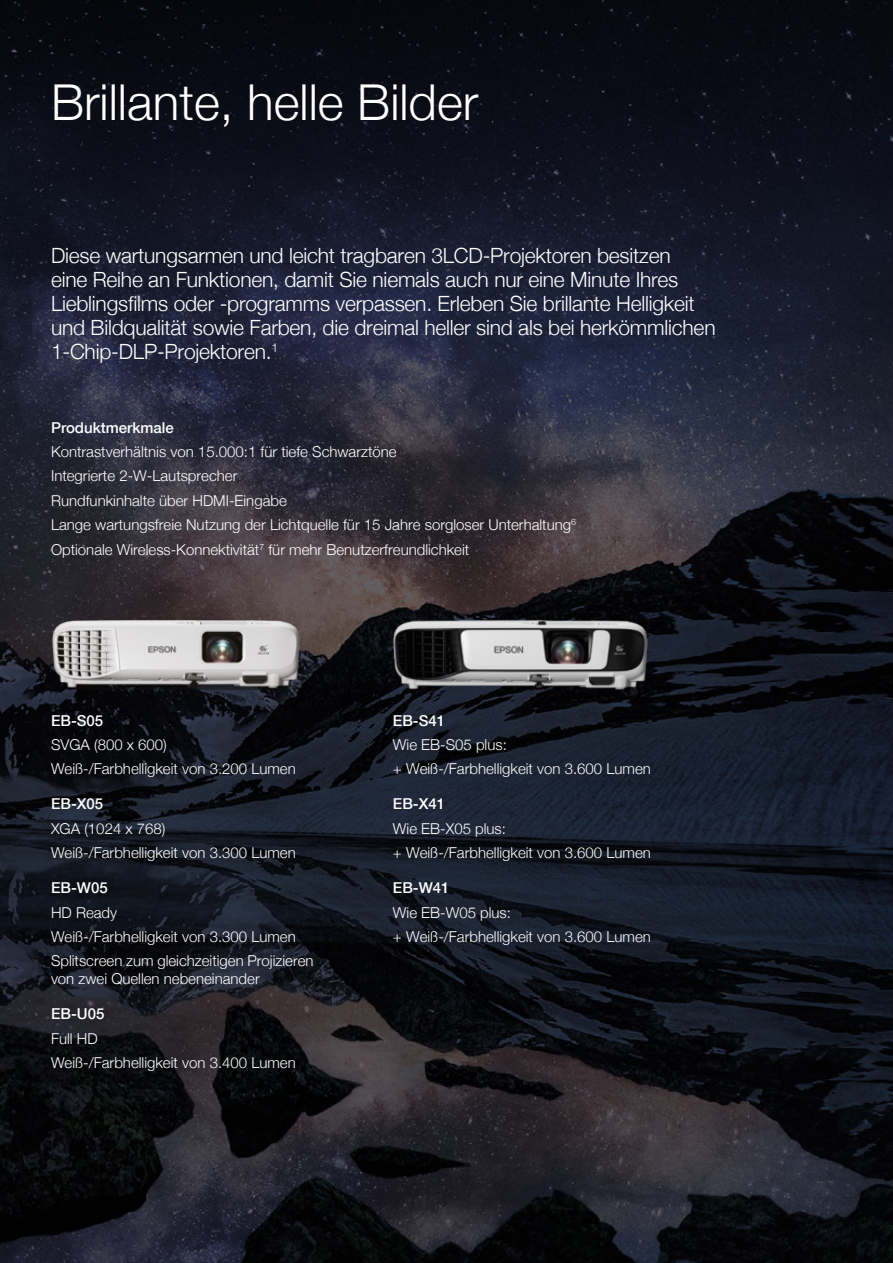
<style>
.page{position:relative;width:893px;height:1263px;background:#fff}
.page>*{position:absolute;margin:0;border:0;box-sizing:border-box;transform-origin:0 0}
.t1{font:300 49.5px "Helvetica Neue";color:#fff}
.t2{font:300 21px/24px "Helvetica Neue";letter-spacing:-.01em;color:#fff}
.Brochure_Body_Copy{font:300 15px/18px "Helvetica Neue";color:#fff}
.Brochure_Small_Sub_H{font:300 15px "Helvetica Neue";color:#fff}
.Brochure_Small_Sub_H-2{font:500 15px "Helvetica Neue";color:#fff}
.Brochure_Body_Copy-2{font:500 15px "Helvetica Neue";color:#fff}
</style>
<div class="page">
<img style="left:0;top:0;width:893px;height:1263px">
<img style="left:393px;top:615px;width:262px;height:78px">
<img style="left:41px;top:611px;width:264px;height:79px">
<p class="t1" style="left:51px;top:72px;width:429px">Brillante, helle Bilder</p>
<p class="t2" style="left:51px;top:244px;width:666px">Diese wartungsarmen und leicht tragbaren 3LCD-Projektoren besitzen<br>eine Reihe an Funktionen, damit Sie niemals auch nur eine Minute Ihres Lieblingsfilms oder -programms verpassen. Erleben Sie brillante Helligkeit und Bildqualität sowie Farben, die dreimal heller sind als bei herkömmlichen 1-Chip-DLP-Projektoren.<sup>1</sup></p>
<p class="Brochure_Body_Copy-2" style="left:51px;top:418px;width:124px">Produktmerkmale</p>
<p class="Brochure_Body_Copy" style="left:51px;top:442px;width:347px">Kontrastverhältnis von 15.000:1 für tiefe Schwarztöne</p>
<p class="Brochure_Body_Copy" style="left:51px;top:467px;width:188px">Integrierte 2-W-Lautsprecher</p>
<p class="Brochure_Body_Copy" style="left:51px;top:491px;width:237px">Rundfunkinhalte über HDMI-Eingabe</p>
<p class="Brochure_Body_Copy" style="left:51px;top:516px;width:526px">Lange wartungsfreie Nutzung der Lichtquelle für 15 Jahre sorgloser Unterhaltung<sup>6</sup></p>
<p class="Brochure_Body_Copy" style="left:51px;top:540px;width:420px">Optionale Wireless-Konnektivität<sup>7</sup> für mehr Benutzerfreundlichkeit</p>
<p class="Brochure_Small_Sub_H-2" style="left:51px;top:711px;width:54px">EB-S05</p>
<p class="Brochure_Body_Copy" style="left:51px;top:735px;width:117px">SVGA (800 x 600)</p>
<p class="Brochure_Body_Copy" style="left:51px;top:760px;width:246px">Weiß-/Farbhelligkeit von 3.200 Lumen</p>
<p class="Brochure_Small_Sub_H-2" style="left:51px;top:795px;width:54px">EB-X05</p>
<p class="Brochure_Body_Copy" style="left:51px;top:819px;width:116px">XGA (1024 x 768)</p>
<p class="Brochure_Body_Copy" style="left:51px;top:843px;width:246px">Weiß-/Farbhelligkeit von 3.300 Lumen</p>
<p class="Brochure_Small_Sub_H-2" style="left:51px;top:879px;width:58px">EB-W05</p>
<p class="Brochure_Body_Copy" style="left:51px;top:903px;width:68px">HD Ready</p>
<p class="Brochure_Body_Copy" style="left:51px;top:927px;width:246px">Weiß-/Farbhelligkeit von 3.300 Lumen</p>
<p class="Brochure_Body_Copy" style="left:51px;top:952px;width:264px">Splitscreen zum gleichzeitigen Projizieren von zwei Quellen nebeneinander</p>
<p class="Brochure_Small_Sub_H-2" style="left:51px;top:1005px;width:55px">EB-U05</p>
<p class="Brochure_Body_Copy" style="left:51px;top:1029px;width:48px">Full HD</p>
<p class="Brochure_Body_Copy" style="left:51px;top:1053px;width:246px">Weiß-/Farbhelligkeit von 3.400 Lumen</p>
<p class="Brochure_Small_Sub_H-2" style="left:393px;top:711px;width:54px">EB-S41</p>
<p class="Brochure_Small_Sub_H" style="left:393px;top:735px;width:115px">Wie EB-S05 plus:</p>
<p class="Brochure_Small_Sub_H" style="left:393px;top:760px;width:259px">+ Weiß-/Farbhelligkeit von 3.600 Lumen</p>
<p class="Brochure_Small_Sub_H-2" style="left:393px;top:795px;width:54px">EB-X41</p>
<p class="Brochure_Small_Sub_H" style="left:393px;top:819px;width:115px">Wie EB-X05 plus:</p>
<p class="Brochure_Small_Sub_H" style="left:393px;top:844px;width:259px">+ Weiß-/Farbhelligkeit von 3.600 Lumen</p>
<p class="Brochure_Small_Sub_H-2" style="left:393px;top:879px;width:58px">EB-W41</p>
<p class="Brochure_Small_Sub_H" style="left:393px;top:903px;width:120px">Wie EB-W05 plus:</p>
<p class="Brochure_Small_Sub_H" style="left:393px;top:927px;width:259px">+ Weiß-/Farbhelligkeit von 3.600 Lumen</p>
</div>
